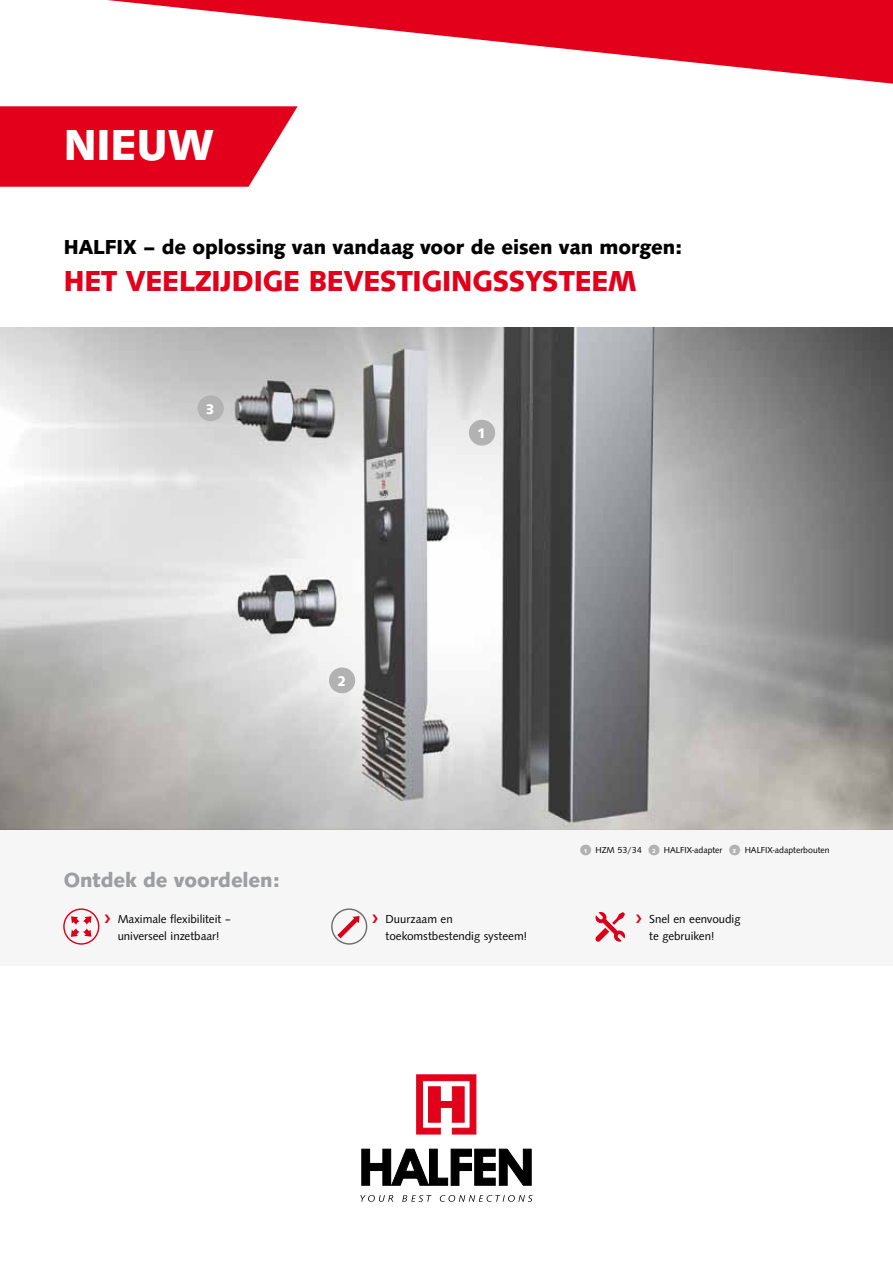
<style>
.page{position:relative;width:893px;height:1263px;background:#fff}
.page>*{position:absolute;margin:0;border:0;box-sizing:border-box;transform-origin:0 0}
.t1{font:50.4px "Syntax TOT";color:#b3b2b3}
.t2{font:700 45px "Syntax TOT";color:#fff}
.t3{font:700 30px "Syntax TOT";color:#e2001a}
.t4{font:700 21px "Syntax TOT";color:#000}
.t5{font:700 21px "Syntax TOT";color:#9c9e9f}
.t6{font:12px/16.5px "Syntax TOT";color:#000}
.t7{font:9px "Syntax TOT";color:#000}
.s1{font-size:21px;color:#b3b2b3}
.s2{font-weight:700;font-size:6px;color:#fff}
</style>
<div class="page">
<svg style="left:107px;top:0;width:786px;height:84px"></svg>
<svg style="left:0;top:106px;width:298px;height:81px;background:#e4162e"></svg>
<svg style="left:417px;top:1075px;width:59px;height:59px"></svg>
<svg style="left:362px;top:1149px;width:169px;height:36px"></svg>
<svg style="left:360px;top:1195px;width:33px;height:7px"></svg>
<svg style="left:402px;top:1195px;width:29px;height:7px"></svg>
<svg style="left:440px;top:1195px;width:93px;height:7px"></svg>
<img style="left:0;top:327px;width:893px;height:502px">
<div style="left:0;top:829px;width:893px;height:136px;background:#f6f6f6"></div>
<svg style="left:595px;top:912px;width:30px;height:30px"></svg>
<svg style="left:63px;top:908px;width:37px;height:37px"></svg>
<svg style="left:331px;top:908px;width:37px;height:37px"></svg>
<h2 class="t2" style="left:64px;top:119px;width:152px">NIEUW</h2>
<h3 class="t4" style="left:64px;top:234px;width:620px">HALFIX – de oplossing van vandaag voor de eisen van morgen:</h3>
<h3 class="t3" style="left:64px;top:263px;width:574px">HET VEELZIJDIGE BEVESTIGINGSSYSTEEM</h3>
<h1 class="t1" style="left:194px;top:380px;width:35px">●<sup>3</sup></h1>
<h1 class="t1" style="left:325px;top:652px;width:35px">●<sup>2</sup></h1>
<h1 class="t1" style="left:465px;top:404px;width:35px">●<sup>1</sup></h1>
<p class="t7" style="left:579px;top:845px;width:65px"><span class="s1">●</span><span class="s2">1</span> HZM 53/34</p>
<p class="t7" style="left:647px;top:845px;width:77px"><span class="s1">●</span><span class="s2">2</span> HALFIX-adapter</p>
<p class="t7" style="left:728px;top:845px;width:103px"><span class="s1">●</span><span class="s2">3</span> HALFIX-adapterbouten</p>
<h3 class="t5" style="left:64px;top:868px;width:218px">Ontdek de voordelen:</h3>
<p class="t6" style="left:118px;top:911px;width:115px">Maximale flexibiliteit – universeel inzetbaar!</p>
<p class="t6" style="left:386px;top:911px;width:143px">Duurzaam en toekomstbestendig systeem!</p>
<p class="t6" style="left:649px;top:911px;width:93px">Snel en eenvoudig te gebruiken!</p>
</div>
